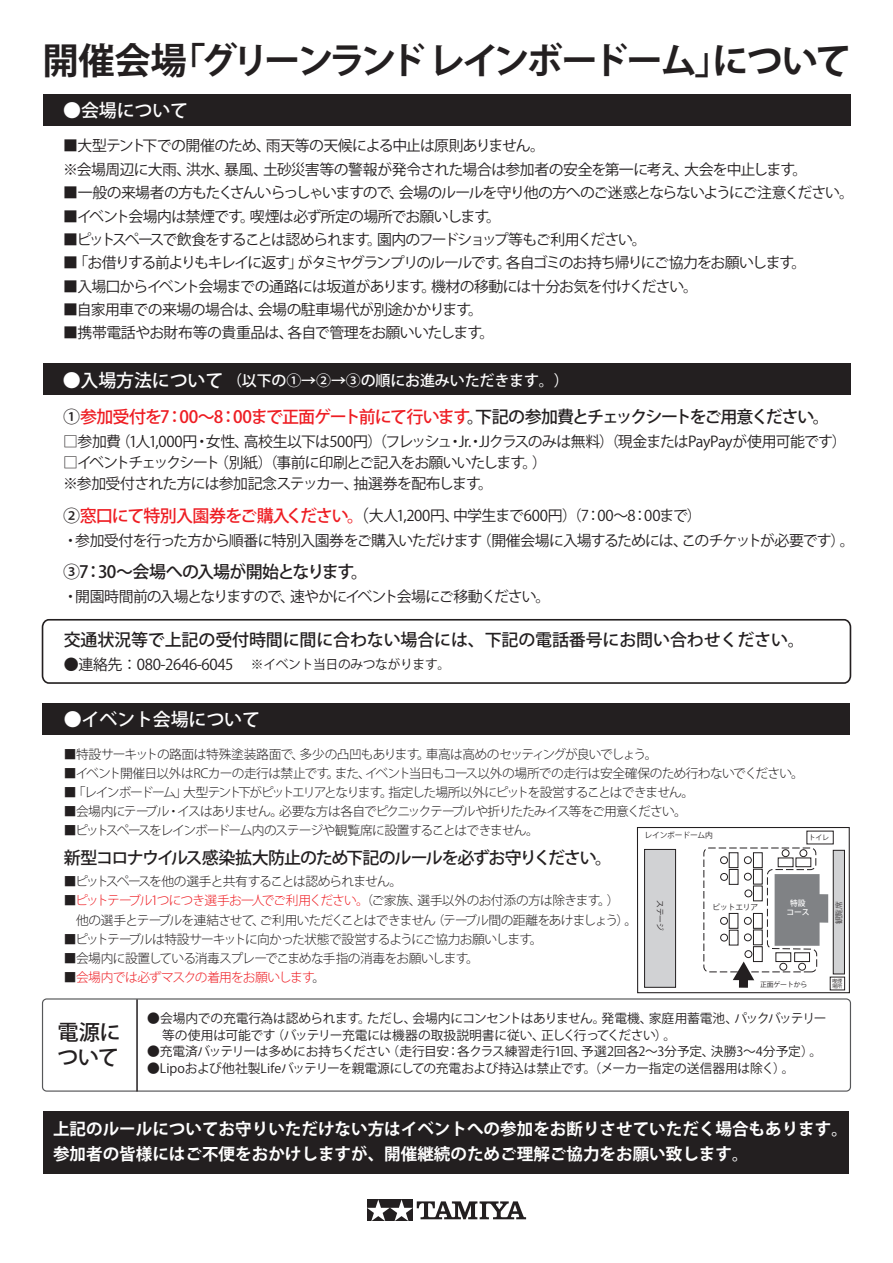
<style>
.page{position:relative;width:893px;height:1263px;background:#fff}
.page>*{position:absolute;margin:0;border:0;box-sizing:border-box;transform-origin:0 0}
.t1{font:700 36.45px "Koz Go Pr 6 N";letter-spacing:-.08em;color:#231f20}
.t2{font:500 21.3px/25.5px "Koz Go Pr 6 N";letter-spacing:-.02em;color:#231f20}
.t3{font:500 18px "Koz Go Pr 6 N";letter-spacing:-.01em;color:#fff}
.t4{font:500 16.95px "Koz Go Pr 6 N";letter-spacing:-.075em;color:#ee1d23}
.t5{font:500 16.95px "Koz Go Pr 6 N";letter-spacing:-.02em;color:#231f20}
.t6{font:500 16.95px "Koz Go Pr 6 N";letter-spacing:-.075em;color:#231f20}
.t7{font:500 16.95px "Koz Go Pr 6 N";letter-spacing:-.055em;color:#231f20}
.t8{font:700 16.5px/24.9px "Koz Go Pr 6 N";color:#fff}
.t9{font:15px "Koz Go Pr 6 N";letter-spacing:-.025em;color:#231f20}
.t10{font:500 15px "Koz Go Pr 6 N";letter-spacing:-.01em;color:#fff}
.t11{font:14.85px/21.3px "Koz Go Pr 6 N";letter-spacing:-.06em;color:#231f20}
.t12{font:14.85px "Koz Go Pr 6 N";letter-spacing:-.04em;color:#231f20}
.t13{font:14.85px "Koz Go Pr 6 N";letter-spacing:-.08em;color:#231f20}
.t14{font:14.85px "Koz Go Pr 6 N";letter-spacing:-.095em;color:#231f20}
.t15{font:14.85px "Koz Go Pr 6 N";letter-spacing:-.105em;color:#231f20}
.t16{font:14.85px "Koz Go Pr 6 N";letter-spacing:-.035em;color:#231f20}
.t17{font:300 12.75px/19.2px "Koz Go Pr 6 N";letter-spacing:-.07em;color:#231f20}
.t18{font:12.75px/16.5px "Koz Go Pr 6 N";letter-spacing:-.025em;color:#231f20}
.t19{font:300 12.75px "Koz Go Pr 6 N";letter-spacing:-.105em;color:#231f20}
.t20{font:300 12.75px "Koz Go Pr 6 N";letter-spacing:-.1em;color:#231f20}
.t21{font:300 12.75px "Koz Go Pr 6 N";letter-spacing:-.06em;color:#ee1d23}
.t22{font:7.8px "Koz Go Pr 6 N";letter-spacing:-.025em;color:#231f20}
.t23{font:500 7.8px/9.4px "Koz Go Pr 6 N";color:#fff;text-align:center}
.t24{font:300 7.8px "Koz Go Pr 6 N";color:#231f20}
.t25{font:6.9px "Koz Go Pr 6 N";letter-spacing:-.025em;color:#231f20}
.t26{font:5.25px/5.2px "Koz Go Pr 6 N";color:#231f20}
.s1{font-size:18px}
.s2{color:#231f20}
.s3{font-weight:500;font-size:16.95px}
.s4{font-weight:500;font-size:16.95px;color:#ee1d23}
.s5{font-size:16.95px}
.s6{font-size:12.75px}
.s7{color:#ee1d23}
</style>
<div class="page">
<div style="left:43px;top:363px;width:807px;height:32px;background:#231f20"></div>
<svg style="left:41px;top:619px;width:811px;height:65px"></svg>
<div style="left:43px;top:94px;width:807px;height:32px;background:#231f20"></div>
<div style="left:44px;top:1111px;width:805px;height:63px;background:#231f20"></div>
<div style="left:637px;top:827px;width:213px;height:166px;border:1px solid #231f20"></div>
<div style="left:644px;top:849px;width:32px;height:139px;background:#d1d2d4;border:1px solid #231f20"></div>
<div style="left:833px;top:850px;width:12px;height:124px;background:#d1d2d4;border:1px solid #231f20"></div>
<div style="left:739px;top:977px;width:9px;height:11px;background:#231f20"></div>
<svg style="left:703px;top:847px;width:125px;height:133px"></svg>
<div style="left:830px;top:977px;width:15px;height:13px;border:1px solid #231f20"></div>
<div style="left:42px;top:998px;width:809px;height:94px;border:1px solid #57585a;border-radius:4px"></div>
<hr style="left:136px;top:999px;width:2px;height:92px;background:#231f20">
<div style="left:43px;top:703px;width:807px;height:32px;background:#231f20"></div>
<svg style="left:367px;top:1199px;width:159px;height:22px"></svg>
<h1 class="t1" style="left:43px;top:40px;width:810px">開催会場「グリーンランド レインボードーム」について</h1>
<p class="t3" style="left:63px;top:101px;width:126px">●会場について</p>
<p class="t11" style="left:63px;top:135px;width:746px;line-height:23.4px">■大型テント下での開催のため、雨天等の天候による中止は原則ありません。<br>※会場周辺に大雨、洪水、暴風、土砂災害等の警報が発令された場合は参加者の安全を第一に考え、大会を中止します。</p>
<p class="t13" style="left:63px;top:184px;width:792px">■一般の来場者の方もたくさんいらっしゃいますので、会場のルールを守り他の方へのご迷惑とならないようにご注意ください。</p>
<p class="t11" style="left:63px;top:206px;width:439px">■イベント会場内は禁煙です。喫煙は必ず所定の場所でお願いします。</p>
<p class="t15" style="left:63px;top:231px;width:585px">■ピットスペースで飲食をすることは認められます。園内のフードショップ等もご利用ください。</p>
<p class="t14" style="left:63px;top:254px;width:745px">■「お借りする前よりもキレイに返す」がタミヤグランプリのルールです。各自ゴミのお持ち帰りにご協力をお願いします。</p>
<p class="t11" style="left:63px;top:276px;width:636px">■入場口からイベント会場までの通路には坂道があります。機材の移動には十分お気を付けください。</p>
<p class="t16" style="left:63px;top:301px;width:421px">■自家用車での来場の場合は、会場の駐車場代が別途かかります。</p>
<p class="t12" style="left:63px;top:325px;width:433px">■携帯電話やお財布等の貴重品は、各自で管理をお願いいたします。</p>
<p class="t10" style="left:63px;top:372px;width:507px"><span class="s1">●入場方法について</span> （以下の①→②→③の順にお進みいただきます。）</p>
<p class="t4" style="left:63px;top:407px;width:768px"><span class="s2">①</span>参加受付を7：00～8：00まで正面ゲート前にて行います<span class="s2">。下記の参加費とチェックシートをご用意ください。</span></p>
<p class="t12" style="left:63px;top:433px;width:785px">□参加費（1人1,000円・女性、高校生以下は500円）（フレッシュ・Jr.・JJクラスのみは無料）（現金またはPayPayが使用可能です）</p>
<p class="t11" style="left:63px;top:452px;width:485px">□イベントチェックシート（別紙）（事前に印刷とご記入をお願いいたします。）※参加受付された方には参加記念ステッカー、抽選券を配布します。</p>
<p class="t11" style="left:63px;top:504px;width:793px;line-height:24.5px"><span class="s3">②</span><span class="s4">窓口にて特別入園券をご購入ください。</span><span class="s5">（</span>大人1,200円、中学生まで600円）（7：00～8：00まで）<br>・参加受付を行った方から順番に特別入園券をご購入いただけます（開催会場に入場するためには、このチケットが必要です）。</p>
<p class="t7" style="left:63px;top:562px;width:306px">③7：30～会場への入場が開始となります。</p>
<p class="t11" style="left:63px;top:586px;width:489px">・開園時間前の入場となりますので、速やかにイベント会場にご移動ください。</p>
<p class="t5" style="left:64px;top:630px;width:743px">交通状況等で上記の受付時間に間に合わない場合には、下記の電話番号にお問い合わせください。</p>
<p class="t9" style="left:64px;top:656px;width:388px">●連絡先：080-2646-6045 　<span class="s6">※イベント当日のみつながります。</span></p>
<p class="t3" style="left:64px;top:710px;width:198px">●イベント会場について</p>
<p class="t17" style="left:64px;top:745px;width:595px">■特設サーキットの路面は特殊塗装路面で、多少の凸凹もあります。車高は高めのセッティングが良いでしょう。</p>
<p class="t17" style="left:64px;top:764px;width:742px">■イベント開催日以外はRCカーの走行は禁止です。また、イベント当日もコース以外の場所での走行は安全確保のため行わないでください。</p>
<p class="t19" style="left:64px;top:785px;width:632px">■「レインボードーム」大型テント下がピットエリアとなります。指定した場所以外にピットを設営することはできません。</p>
<p class="t17" style="left:64px;top:802px;width:624px">■会場内にテーブル・イスはありません。必要な方は各自でピクニックテーブルや折りたたみイス等をご用意ください。</p>
<p class="t20" style="left:64px;top:823px;width:477px">■ピットスペースをレインボードーム内のステージや観覧席に設置することはできません。</p>
<p class="t6" style="left:64px;top:849px;width:550px">新型コロナウイルス感染拡大防止のため下記のルールを必ずお守りください。</p>
<p class="t17" style="left:64px;top:872px;width:340px">■ピットスペースを他の選手と共有することは認められません。</p>
<p class="t17" style="left:64px;top:891px;width:575px">■<span class="s7">ピットテーブル1つにつき選手お一人でご利用ください。</span>（ご家族、選手以外のお付添の方は除きます。）<br>　他の選手とテーブルを連結させて、ご利用いただくことはできません（テーブル間の距離をあけましょう）。</p>
<p class="t17" style="left:64px;top:930px;width:480px">■ピットテーブルは特設サーキットに向かった状態で設営するようにご協力お願いします。</p>
<p class="t17" style="left:64px;top:949px;width:417px">■会場内に設置している消毒スプレーでこまめな手指の消毒をお願いします。</p>
<p class="t21" style="left:64px;top:970px;width:263px"><span class="s2">■</span>会場内では必ずマスクの着用をお願いします<span class="s2">。</span></p>
<p class="t22" style="left:645px;top:831px;width:70px">レインボードーム内</p>
<p class="t25" style="left:809px;top:833px;width:22px">トイレ</p>
<p class="t22" style="left:713px;top:903px;width:47px">ピットエリア</p>
<p class="t23" style="left:786px;top:898px;width:24px">特設コース</p>
<p class="t22" style="left:664px;top:900px;width:32px;rotate:90deg">ステージ</p>
<p class="t24" style="left:834px;top:924px;width:24px;rotate:-90deg">観覧席</p>
<p class="t26" style="left:832px;top:978px;width:12px">喫煙場所</p>
<p class="t25" style="left:760px;top:981px;width:49px">正面ゲートから</p>
<h2 class="t2" style="left:57px;top:1020px;width:65px">電源について</h2>
<p class="t18" style="left:162px;top:1011px;width:666px;text-indent:-15px">●会場内での充電行為は認められます。ただし、会場内にコンセントはありません。発電機、家庭用蓄電池、パックバッテリー等の使用は可能です（バッテリー充電には機器の取扱説明書に従い、正しく行ってください）。</p>
<p class="t18" style="left:147px;top:1044px;width:677px">●充電済バッテリーは多めにお持ちください（走行目安：各クラス練習走行1回、予選2回各2～3分予定、決勝3～4分予定）。</p>
<p class="t18" style="left:147px;top:1060px;width:649px">●Lipoおよび他社製Lifeバッテリーを親電源にしての充電および持込は禁止です。（メーカー指定の送信器用は除く）。</p>
<p class="t8" style="left:53px;top:1117px;width:796px">上記のルールについてお守りいただけない方はイベントへの参加をお断りさせていただく場合もあります。参加者の皆様にはご不便をおかけしますが、開催継続のためご理解ご協力をお願い致します。</p>
</div>
